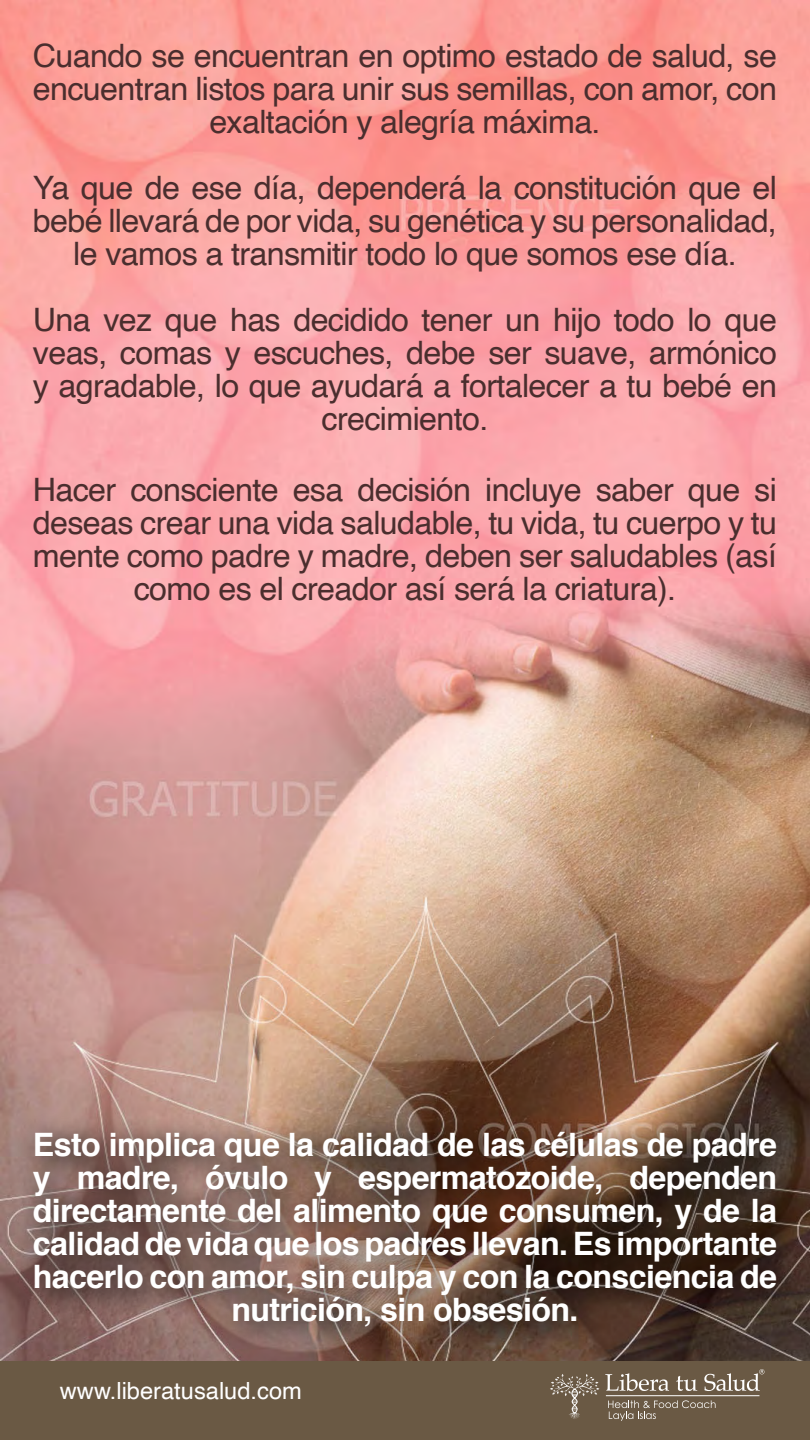
<style>
.page{position:relative;width:810px;height:1440px;background:#fff}
.page>*{position:absolute;margin:0;border:0;box-sizing:border-box;transform-origin:0 0}
.t1{font:32.25px/33px "Helvetica";letter-spacing:-.02em;color:#4a2e2e;text-align:center}
.t2{font:700 32.25px/33px "Helvetica";letter-spacing:-.02em;color:#fff;text-align:center}
.t3{font:23.7px "Helvetica";color:#fff}
</style>
<div class="page">
<img style="left:0;top:0;width:810px;height:1361px">
<svg style="left:15px;top:1113px;width:790px;height:240px;background:#664d42"></svg>
<div style="left:0;top:1361px;width:810px;height:79px;background:#6a5944"></div>
<svg style="left:608px;top:1400px;width:108px;height:21px"></svg>
<svg style="left:605px;top:1373px;width:64px;height:18px"></svg>
<svg style="left:676px;top:1376px;width:21px;height:15px"></svg>
<svg style="left:550px;top:1374px;width:49px;height:45px"></svg>
<hr style="left:606px;top:1395px;width:153px;height:1px;background:#fff">
<svg style="left:704px;top:1369px;width:60px;height:22px"></svg>
<p class="t1" style="left:33px;top:40px;width:746px">Cuando se encuentran en optimo estado de salud, se encuentran listos para unir sus semillas, con amor, con exaltación y alegría máxima.</p>
<p class="t1" style="left:33px;top:172px;width:746px">Ya que de ese día, dependerá la constitución que el bebé llevará de por vida, su genética y su personalidad, le vamos a transmitir todo lo que somos ese día.</p>
<p class="t1" style="left:33px;top:304px;width:746px">Una vez que has decidido tener un hijo todo lo que veas, comas y escuches, debe ser suave, armónico y agradable, lo que ayudará a fortalecer a tu bebé en crecimiento.</p>
<p class="t1" style="left:33px;top:474px;width:746px">Hacer consciente esa decisión incluye saber que si deseas crear una vida saludable, tu vida, tu cuerpo y tu mente como padre y madre, deben ser saludables (así como es el creador así será la criatura).</p>
<p class="t2" style="left:33px;top:1129px;width:746px">Esto implica que la calidad de las células de padre y madre, óvulo y espermatozoide, dependen directamente del alimento que consumen, y de la calidad de vida que los padres llevan. Es importante hacerlo con amor, sin culpa y con la consciencia de nutrición, sin obsesión.</p>
<p class="t3" style="left:60px;top:1373px;width:244px">www.liberatusalud.com</p>
</div>
